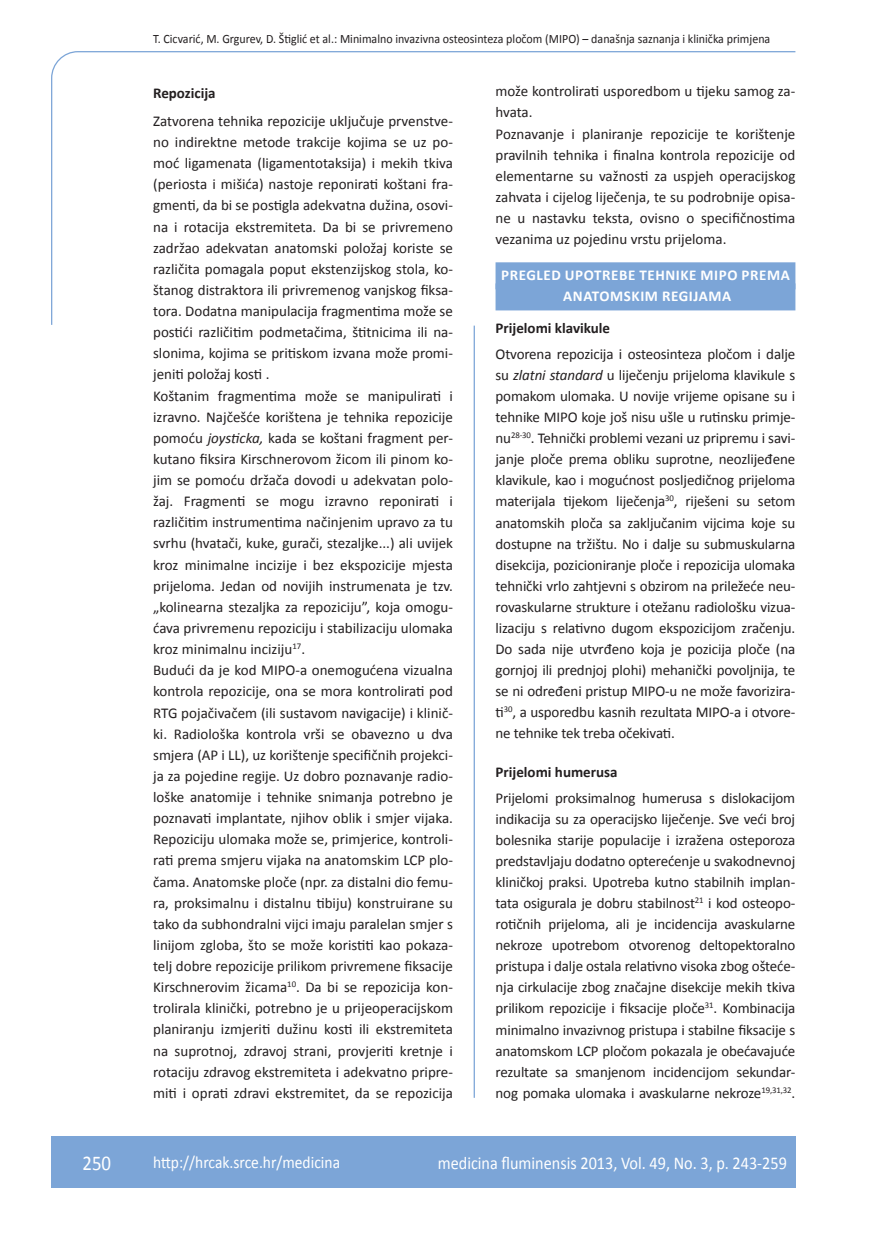
<style>
.page{position:relative;width:872px;height:1234px;background:#fff}
.page>*{position:absolute;margin:0;border:0;box-sizing:border-box;transform-origin:0 0}
.t1{font:21px "Calibri";color:#fff;scale:.9 1}
.t2{font:18px "Calibri";color:#fff;scale:.9 1}
.t3{font:17.25px "Calibri";color:#fff;scale:.9 1}
.t4{font:15px/21.1px "Calibri";color:#231f20}
.t5{font:700 15px/21px "Calibri";letter-spacing:.04em;color:#fff;text-align:center}
.t6{font:700 15px "Calibri";color:#231f20}
.t7{font:12.75px "Calibri";color:#231f20;scale:.94 1}
.s1{font-style:italic}
</style>
<div class="page">
<svg style="left:51px;top:51px;width:745px;height:274px"></svg>
<hr style="left:473px;top:325px;width:2px;height:772px;background:#7ca5d7">
<div style="left:51px;top:1135px;width:744px;height:51px;background:#7ca5d7"></div>
<div style="left:495px;top:262px;width:300px;height:27px;background:#7ca5d7"></div>
<div style="left:495px;top:283px;width:300px;height:27px;background:#7ca5d7"></div>
<p class="t7" style="left:153px;top:30px;width:658px">T. Cicvarić, M. Grgurev, D. Štiglić et al.: Minimalno invazivna osteosinteza pločom (MIPO) – današnja saznanja i klinička primjena</p>
<p class="t6" style="left:153px;top:84px;width:64px">Repozicija</p>
<p class="t4" style="left:153px;top:110px;width:301px">Zatvorena tehnika repozicije uključuje prvenstve&shy;no indirektne metode trakcije kojima se uz po&shy;moć ligamenata (ligamentotaksija) i mekih tkiva (periosta i mišića) nastoje reponirati koštani fra&shy;gmenti, da bi se postigla adekvatna dužina, osovi&shy;na i rotacija ekstremiteta. Da bi se privremeno zadržao adekvatan anatomski položaj koriste se različita pomagala poput ekstenzijskog stola, ko&shy;štanog distraktora ili privremenog vanjskog fiksa&shy;tora. Dodatna manipulacija fragmentima može se postići različitim podmetačima, štitnicima ili na&shy;slonima, kojima se pritiskom izvana može promi&shy;jeniti položaj kosti .<br>Koštanim fragmentima može se manipulirati i izravno. Najčešće korištena je tehnika repozicije pomoću <span class="s1">joysticka,</span> kada se koštani fragment per&shy;kutano fiksira Kirschnerovom žicom ili pinom ko&shy;jim se pomoću držača dovodi u adekvatan polo&shy;žaj. Fragmenti se mogu izravno reponirati i različitim instrumentima načinjenim upravo za tu svrhu (hvatači, kuke, gurači, stezaljke...) ali uvijek kroz minimalne incizije i bez ekspozicije mjesta prijeloma. Jedan od novijih instrumenata je tzv. „kolinearna stezaljka za repoziciju”, koja omogu&shy;ćava privremenu repoziciju i stabilizaciju ulomaka kroz minimalnu inciziju<sup>17</sup>.<br>Budući da je kod MIPO-a onemogućena vizualna kontrola repozicije, ona se mora kontrolirati pod RTG pojačivačem (ili sustavom navigacije) i klinič&shy;ki. Radiološka kontrola vrši se obavezno u dva smjera (AP i LL), uz korištenje specifičnih projekci&shy;ja za pojedine regije. Uz dobro poznavanje radio&shy;loške anatomije i tehnike snimanja potrebno je poznavati implantate, njihov oblik i smjer vijaka.<br>Repoziciju ulomaka može se, primjerice, kontroli&shy;rati prema smjeru vijaka na anatomskim LCP plo&shy;čama. Anatomske ploče (npr. za distalni dio femu&shy;ra, proksimalnu i distalnu tibiju) konstruirane su tako da subhondralni vijci imaju paralelan smjer s linijom zgloba, što se može koristiti kao pokaza&shy;telj dobre repozicije prilikom privremene fiksacije Kirschnerovim žicama<sup>10</sup>. Da bi se repozicija kon&shy;trolirala klinički, potrebno je u prijeoperacijskom planiranju izmjeriti dužinu kosti ili ekstremiteta na suprotnoj, zdravoj strani, provjeriti kretnje i rotaciju zdravog ekstremiteta i adekvatno pripre&shy;miti i oprati zdravi ekstremitet, da se repozicija</p>
<p class="t4" style="left:495px;top:80px;width:301px">može kontrolirati usporedbom u tijeku samog za&shy;hvata.<br>Poznavanje i planiranje repozicije te korištenje pravilnih tehnika i finalna kontrola repozicije od elementarne su važnosti za uspjeh operacijskog zahvata i cijelog liječenja, te su podrobnije opisa&shy;ne u nastavku teksta, ovisno o specifičnostima vezanima uz pojedinu vrstu prijeloma.</p>
<p class="t5" style="left:501px;top:263px;width:290px">PREGLED UPOTREBE TEHNIKE MIPO PREMA<br>ANATOMSKIM REGIJAMA</p>
<p class="t6" style="left:495px;top:318px;width:116px">Prijelomi klavikule</p>
<p class="t4" style="left:495px;top:342px;width:301px;text-align:justify">Otvorena repozicija i osteosinteza pločom i dalje su <span class="s1">zlatni standard</span> u liječenju prijeloma klavikule s pomakom ulomaka. U novije vrijeme opisane su i tehnike MIPO koje još nisu ušle u rutinsku primje&shy;nu<sup>28-30</sup>. Tehnički problemi vezani uz pripremu i savi&shy;janje ploče prema obliku suprotne, neozlijeđene klavikule, kao i mogućnost posljedičnog prijeloma materijala tijekom liječenja<sup>30</sup>, riješeni su setom anatomskih ploča sa zaključanim vijcima koje su dostupne na tržištu. No i dalje su submuskularna disekcija, pozicioniranje ploče i repozicija ulomaka tehnički vrlo zahtjevni s obzirom na priležeće neu&shy;rovaskularne strukture i otežanu radiološku vizua&shy;lizaciju s relativno dugom ekspozicijom zračenju.<br>Do sada nije utvrđeno koja je pozicija ploče (na gornjoj ili prednjoj plohi) mehanički povoljnija, te se ni određeni pristup MIPO-u ne može favorizira&shy;ti<sup>30</sup>, a usporedbu kasnih rezultata MIPO-a i otvore&shy;ne tehnike tek treba očekivati.</p>
<p class="t6" style="left:495px;top:762px;width:124px">Prijelomi humerusa</p>
<p class="t4" style="left:495px;top:786px;width:301px;text-align:justify">Prijelomi proksimalnog humerusa s dislokacijom indikacija su za operacijsko liječenje. Sve veći broj bolesnika starije populacije i izražena osteporoza predstavljaju dodatno opterećenje u svakodnevnoj kliničkoj praksi. Upotreba kutno stabilnih implan&shy;tata osigurala je dobru stabilnost<sup>21</sup> i kod osteopo&shy;rotičnih prijeloma, ali je incidencija avaskularne nekroze upotrebom otvorenog deltopektoralno pristupa i dalje ostala relativno visoka zbog ošteće&shy;nja cirkulacije zbog značajne disekcije mekih tkiva prilikom repozicije i fiksacije ploče<sup>31</sup>. Kombinacija minimalno invazivnog pristupa i stabilne fiksacije s anatomskom LCP pločom pokazala je obećavajuće rezultate sa smanjenom incidencijom sekundar&shy;nog pomaka ulomaka i avaskularne nekroze<sup>19,31,32</sup>.</p>
<h1 class="t1" style="left:82px;top:1149px;width:33px">250</h1>
<p class="t3" style="left:153px;top:1150px;width:209px">http://hrcak.srce.hr/medicina</p>
<p class="t2" style="left:438px;top:1151px;width:389px">medicina fluminensis 2013, Vol. 49, No. 3, p. 243-259</p>
</div>
